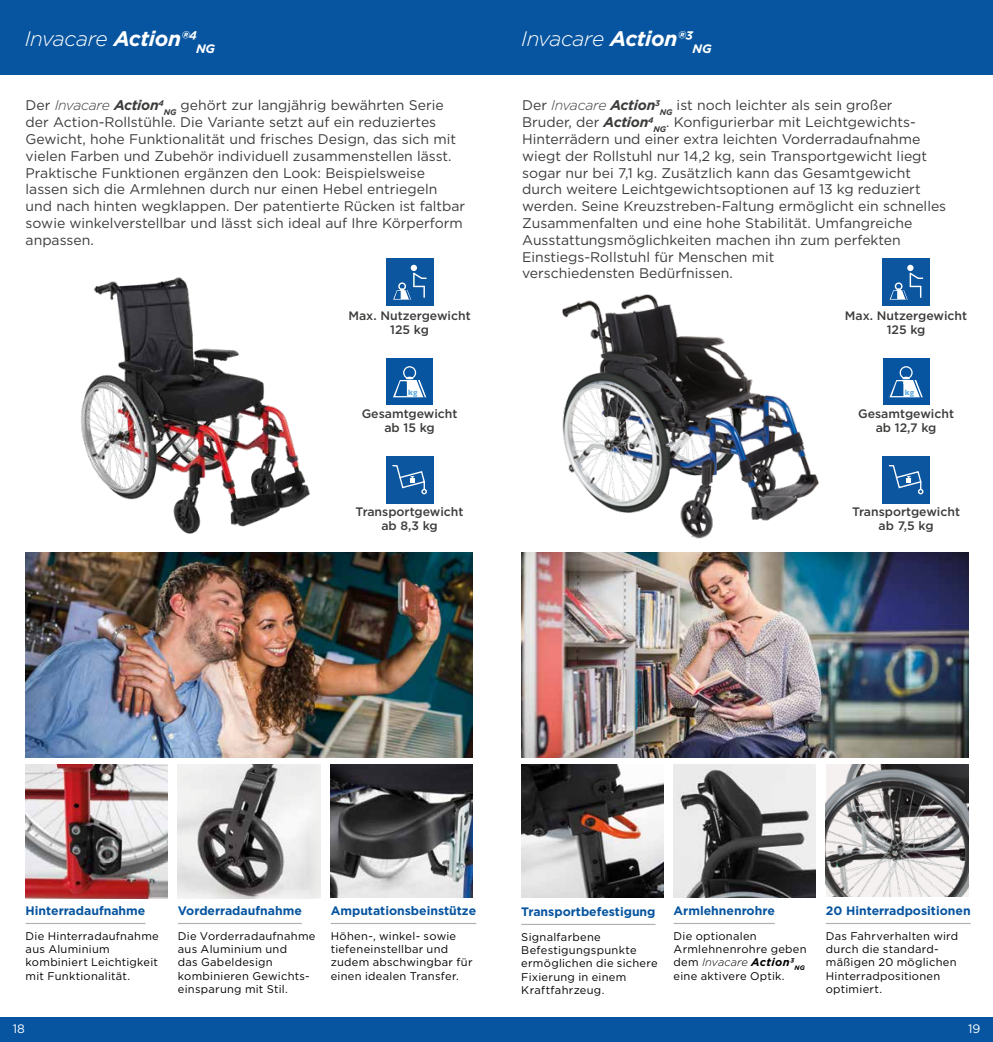
<style>
.page{position:relative;width:993px;height:1042px;background:#fff}
.page>*{position:absolute;margin:0;border:0;box-sizing:border-box;transform-origin:0 0}
.t1{font:italic 300 21px "Gotham";letter-spacing:-.015em;color:#fff}
.t2{font:14px/16.8px "Gotham";color:#3c3c3b}
.t3{font:500 12.25px/14.7px "Gotham";color:#3c3c3b;text-align:center}
.t4{font:700 12.25px "Gotham";color:#0755a0}
.t5{font:12.25px "Gotham";color:#fff}
.t6{font:11.2px/13.3px "Gotham";letter-spacing:.025em;color:#000}
.t7{font:700 7.88px "Gill Sans";color:#5dace0}
.s1{font-weight:700}
.s2{font-weight:300;font-style:italic}
.s3{font-weight:700;font-style:italic}
</style>
<div class="page">
<div style="left:0;top:1017px;width:992px;height:25px;background:#0755a0"></div>
<div style="left:0;top:0;width:992px;height:74px;background:#0755a0"></div>
<div style="left:386px;top:259px;width:47px;height:47px;background:#0c56a0"></div>
<div style="left:410px;top:265px;width:7px;height:6px;background:#fff;border-radius:50%"></div>
<svg style="left:393px;top:272px;width:34px;height:28px"></svg>
<div style="left:386px;top:358px;width:47px;height:47px;background:#0755a0"></div>
<svg style="left:393px;top:366px;width:33px;height:31px"></svg>
<div style="left:386px;top:456px;width:47px;height:47px;background:#0c56a0"></div>
<svg style="left:392px;top:465px;width:35px;height:29px"></svg>
<img style="left:330px;top:764px;width:142px;height:133px">
<img style="left:26px;top:553px;width:446px;height:204px">
<img style="left:81px;top:277px;width:229px;height:257px">
<img style="left:178px;top:764px;width:142px;height:134px">
<hr style="left:178px;top:923px;width:124px;height:1px;background:#b2b1b1">
<img style="left:26px;top:764px;width:142px;height:134px">
<hr style="left:26px;top:923px;width:119px;height:1px;background:#b2b1b1">
<hr style="left:330px;top:923px;width:146px;height:1px;background:#b2b1b1">
<div style="left:882px;top:259px;width:47px;height:47px;background:#0c56a0"></div>
<svg style="left:906px;top:265px;width:7px;height:6px"></svg>
<svg style="left:889px;top:272px;width:34px;height:28px"></svg>
<div style="left:882px;top:358px;width:47px;height:47px;background:#0755a0"></div>
<svg style="left:889px;top:366px;width:33px;height:31px"></svg>
<div style="left:882px;top:456px;width:47px;height:47px;background:#0c56a0"></div>
<svg style="left:888px;top:465px;width:35px;height:29px"></svg>
<img style="left:521px;top:553px;width:446px;height:204px">
<img style="left:825px;top:764px;width:142px;height:132px">
<hr style="left:825px;top:923px;width:145px;height:1px;background:#b2b1b1">
<hr style="left:521px;top:924px;width:134px;height:1px;background:#b2b1b1">
<img style="left:547px;top:294px;width:284px;height:259px">
<img style="left:673px;top:764px;width:142px;height:133px">
<hr style="left:673px;top:923px;width:101px;height:1px;background:#b2b1b1">
<img style="left:521px;top:764px;width:142px;height:133px">
<h1 class="t1" style="left:25px;top:25px;width:192px">Invacare <span class="s1">Action®4</span><sub>NG</sub></h1>
<h1 class="t1" style="left:521px;top:25px;width:192px">Invacare <span class="s1">Action®3</span><sub>NG</sub></h1>
<p class="t2" style="left:26px;top:97px;width:441px">Der <span class="s2">Invacare</span> <span class="s3">Action</span><sup>4</sup><sub>NG</sub> gehört zur langjährig bewährten Serie der Action-Rollstühle. Die Variante setzt auf ein reduziertes Gewicht, hohe Funktionalität und frisches Design, das sich mit vielen Farben und Zubehör individuell zusammenstellen lässt.<br>Praktische Funktionen ergänzen den Look: Beispielsweise lassen sich die Armlehnen durch nur einen Hebel entriegeln und nach hinten wegklappen. Der patentierte Rücken ist faltbar sowie winkelverstellbar und lässt sich ideal auf Ihre Körperform anpassen.</p>
<p class="t2" style="left:522px;top:97px;width:425px">Der <span class="s2">Invacare</span> <span class="s3">Action</span><sup>3</sup><sub>NG</sub> ist noch leichter als sein großer<br>Bruder, der <span class="s3">Action</span><sup>4</sup><sub>NG</sub>. Konfigurierbar mit Leichtgewichts-Hinterrädern und einer extra leichten Vorderradaufnahme wiegt der Rollstuhl nur 14,2 kg, sein Transportgewicht liegt sogar nur bei 7,1 kg. Zusätzlich kann das Gesamtgewicht durch weitere Leichtgewichtsoptionen auf 13 kg reduziert werden. Seine Kreuzstreben-Faltung ermöglicht ein schnelles Zusammenfalten und eine hohe Stabilität. Umfangreiche Ausstattungsmöglichkeiten machen ihn zum perfekten Einstiegs-Rollstuhl für Menschen mit<br>verschiedensten Bedürfnissen.</p>
<p class="t3" style="left:348px;top:308px;width:124px">Max. Nutzergewicht<br>125 kg</p>
<p class="t3" style="left:844px;top:308px;width:124px">Max. Nutzergewicht<br>125 kg</p>
<p class="t7" style="left:408px;top:385px;width:11px">kg</p>
<p class="t7" style="left:904px;top:385px;width:11px">kg</p>
<p class="t3" style="left:361px;top:406px;width:97px">Gesamtgewicht ab 15 kg</p>
<p class="t3" style="left:857px;top:406px;width:97px">Gesamtgewicht ab 12,7 kg</p>
<p class="t3" style="left:355px;top:504px;width:109px">Transportgewicht ab 8,3 kg</p>
<p class="t3" style="left:851px;top:504px;width:109px">Transportgewicht ab 7,5 kg</p>
<p class="t4" style="left:26px;top:902px;width:121px">Hinterradaufnahme</p>
<p class="t6" style="left:26px;top:928px;width:135px">Die Hinterradaufnahme aus Aluminium kombiniert Leichtigkeit mit Funktionalität.</p>
<p class="t4" style="left:178px;top:902px;width:125px">Vorderradaufnahme</p>
<p class="t6" style="left:178px;top:928px;width:139px">Die Vorderradaufnahme aus Aluminium und<br>das Gabeldesign kombinieren Gewichts&shy;einsparung mit Stil.</p>
<p class="t4" style="left:330px;top:902px;width:147px">Amputationsbeinstütze</p>
<p class="t6" style="left:330px;top:928px;width:143px">Höhen-, winkel- sowie tiefeneinstellbar und zudem abschwingbar für einen idealen Transfer.</p>
<p class="t4" style="left:521px;top:903px;width:136px">Transportbefestigung</p>
<p class="t6" style="left:521px;top:929px;width:138px">Signalfarbene<br>Befestigungspunkte ermöglichen die sichere<br>Fixierung in einem<br>Kraftfahrzeug.</p>
<p class="t4" style="left:673px;top:902px;width:103px">Armlehnenrohre</p>
<p class="t6" style="left:673px;top:928px;width:135px">Die optionalen<br>Armlehnenrohre geben dem <span class="s2">Invacare</span> <span class="s3">Action3</span><sub>NG </sub>eine aktivere Optik.</p>
<p class="t4" style="left:825px;top:902px;width:146px">20 Hinterradpositionen</p>
<p class="t6" style="left:825px;top:928px;width:134px">Das Fahrverhalten wird durch die standard&shy;mäßigen 20 möglichen<br>Hinterradpositionen optimiert.</p>
<p class="t5" style="left:13px;top:1021px;width:14px">18</p>
<p class="t5" style="left:967px;top:1021px;width:14px">19</p>
</div>
